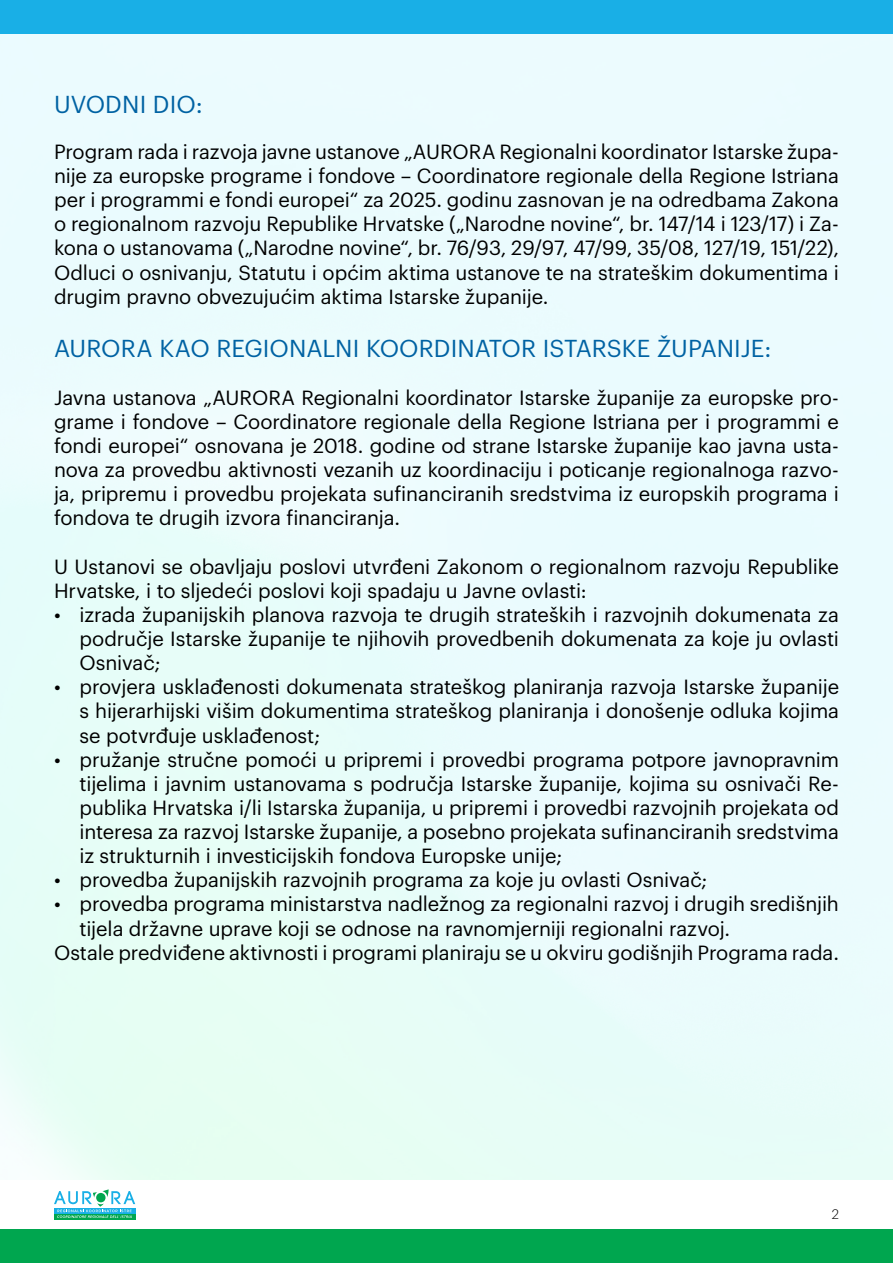
<style>
.page{position:relative;width:893px;height:1263px;background:#fff}
.page>*{position:absolute;margin:0;border:0;box-sizing:border-box;transform-origin:0 0}
.t1{font:24px "Graphik";color:#0062a3}
.t2{font:20.1px/24.2px "Graphik";letter-spacing:-.01em;color:#000;text-align:justify}
.t3{font:300 13.5px "Graphik";color:#000}
</style>
<div class="page">
<div style="left:0;top:1229px;width:893px;height:34px;background:#00a64f"></div>
<div style="left:54px;top:1214px;width:81px;height:5px;background:#00a64f"></div>
<svg style="left:54px;top:1189px;width:81px;height:29px"></svg>
<div style="left:0;top:0;width:893px;height:34px;background:#19afe6"></div>
<p class="t1" style="left:54px;top:86px;width:150px">UVODNI DIO:</p>
<p class="t2" style="left:54px;top:138px;width:786px">Program rada i razvoja javne ustanove „AURORA Regionalni koordinator Istarske župa&shy;nije za europske programe i fondove – Coordinatore regionale della Regione Istriana per i programmi e fondi europei“ za 2025. godinu zasnovan je na odredbama Zakona o regionalnom razvoju Republike Hrvatske („Narodne novine“, br. 147/14 i 123/17) i Za&shy;kona o ustanovama („Narodne novine“, br. 76/93, 29/97, 47/99, 35/08, 127/19, 151/22), Odluci o osnivanju, Statutu i općim aktima ustanove te na strateškim dokumentima i drugim pravno obvezujućim aktima Istarske županije.</p>
<p class="t1" style="left:54px;top:330px;width:719px">AURORA KAO REGIONALNI KOORDINATOR ISTARSKE ŽUPANIJE:</p>
<p class="t2" style="left:54px;top:384px;width:786px">Javna ustanova „AURORA Regionalni koordinator Istarske županije za europske pro&shy;grame i fondove – Coordinatore regionale della Regione Istriana per i programmi e fondi europei“ osnovana je 2018. godine od strane Istarske županije kao javna usta&shy;nova za provedbu aktivnosti vezanih uz koordinaciju i poticanje regionalnoga razvo&shy;ja, pripremu i provedbu projekata sufinanciranih sredstvima iz europskih programa i fondova te drugih izvora financiranja.</p>
<p class="t2" style="left:54px;top:553px;width:786px">U Ustanovi se obavljaju poslovi utvrđeni Zakonom o regionalnom razvoju Republike<br>Hrvatske, i to sljedeći poslovi koji spadaju u Javne ovlasti:</p>
<p class="t2" style="left:80px;top:601px;width:761px;text-indent:-26px">• izrada županijskih planova razvoja te drugih strateških i razvojnih dokumenata za područje Istarske županije te njihovih provedbenih dokumenata za koje ju ovlasti Osnivač;</p>
<p class="t2" style="left:80px;top:673px;width:761px;text-indent:-26px">• provjera usklađenosti dokumenata strateškog planiranja razvoja Istarske županije s hijerarhijski višim dokumentima strateškog planiranja i donošenje odluka kojima se potvrđuje usklađenost;</p>
<p class="t2" style="left:80px;top:746px;width:761px;text-indent:-25px">• pružanje stručne pomoći u pripremi i provedbi programa potpore javnopravnim tijelima i javnim ustanovama s područja Istarske županije, kojima su osnivači Re&shy;publika Hrvatska i/li Istarska županija, u pripremi i provedbi razvojnih projekata od interesa za razvoj Istarske županije, a posebno projekata sufinanciranih sredstvima iz strukturnih i investicijskih fondova Europske unije;</p>
<p class="t2" style="left:54px;top:866px;width:655px">• provedba županijskih razvojnih programa za koje ju ovlasti Osnivač;</p>
<p class="t2" style="left:54px;top:890px;width:786px">• provedba programa ministarstva nadležnog za regionalni razvoj i drugih središnjih</p>
<p class="t2" style="left:80px;top:914px;width:652px">tijela državne uprave koji se odnose na ravnomjerniji regionalni razvoj.</p>
<p class="t2" style="left:54px;top:938px;width:786px">Ostale predviđene aktivnosti i programi planiraju se u okviru godišnjih Programa rada.</p>
<p class="t3" style="left:832px;top:1205px;width:9px">2</p>
</div>
